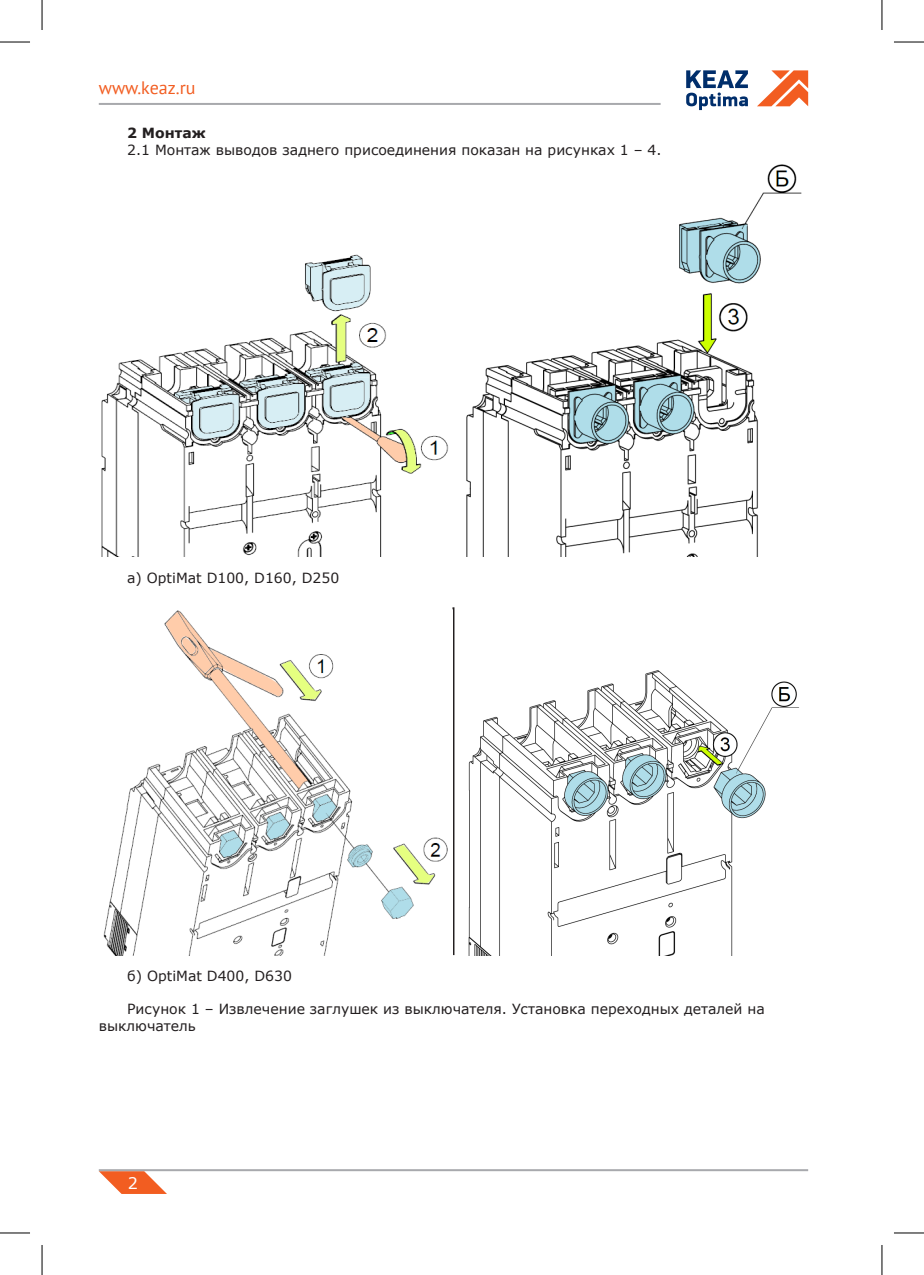
<style>
.page{position:relative;width:924px;height:1275px;background:#fff}
.page>*{position:absolute;margin:0;border:0;box-sizing:border-box;transform-origin:0 0}
.t1{font:18px "PT Sans";color:#f25d21}
.t2{font:16px "Verdana";color:#fff}
.t3{font:14px/16.8px "Verdana";color:#231f20}
.t4{font:700 14px "Verdana";color:#231f20}
</style>
<div class="page">
<hr style="left:99px;top:103px;width:561px;height:2px;background:#a8a9ad">
<svg style="left:757px;top:70px;width:50px;height:36px"></svg>
<svg style="left:686px;top:70px;width:61px;height:40px"></svg>
<svg style="left:99px;top:1171px;width:68px;height:23px"></svg>
<hr style="left:99px;top:1169px;width:708px;height:2px;background:#a8a9ad">
<img style="left:101px;top:254px;width:348px;height:303px">
<img style="left:466px;top:164px;width:336px;height:393px">
<hr style="left:452px;top:607px;width:2px;height:348px;background:#231f20">
<img style="left:103px;top:610px;width:345px;height:345px">
<img style="left:468px;top:670px;width:331px;height:285px">
<hr style="left:0;top:42px;width:30px;height:1px;background:#000">
<hr style="left:893px;top:42px;width:30px;height:1px;background:#000">
<hr style="left:0;top:1232px;width:30px;height:1px;background:#000">
<hr style="left:893px;top:1232px;width:30px;height:1px;background:#000">
<hr style="left:42px;top:0;width:1px;height:30px;background:#000">
<hr style="left:42px;top:1245px;width:1px;height:30px;background:#000">
<hr style="left:881px;top:0;width:1px;height:30px;background:#000">
<hr style="left:881px;top:1245px;width:1px;height:30px;background:#000">
<p class="t1" style="left:99px;top:76px;width:98px">www.keaz.ru</p>
<p class="t4" style="left:127px;top:123px;width:80px">2 Монтаж</p>
<p class="t3" style="left:127px;top:141px;width:535px">2.1 Монтаж выводов заднего присоединения показан на рисунках 1 – 4.</p>
<p class="t3" style="left:127px;top:569px;width:214px">а) OptiMat D100, D160, D250</p>
<p class="t3" style="left:127px;top:967px;width:166px">б) OptiMat D400, D630</p>
<p class="t3" style="left:99px;top:1000px;width:667px;text-indent:28px">Рисунок 1 – Извлечение заглушек из выключателя. Установка переходных деталей на выключатель</p>
<p class="t2" style="left:128px;top:1171px;width:12px">2</p>
</div>
